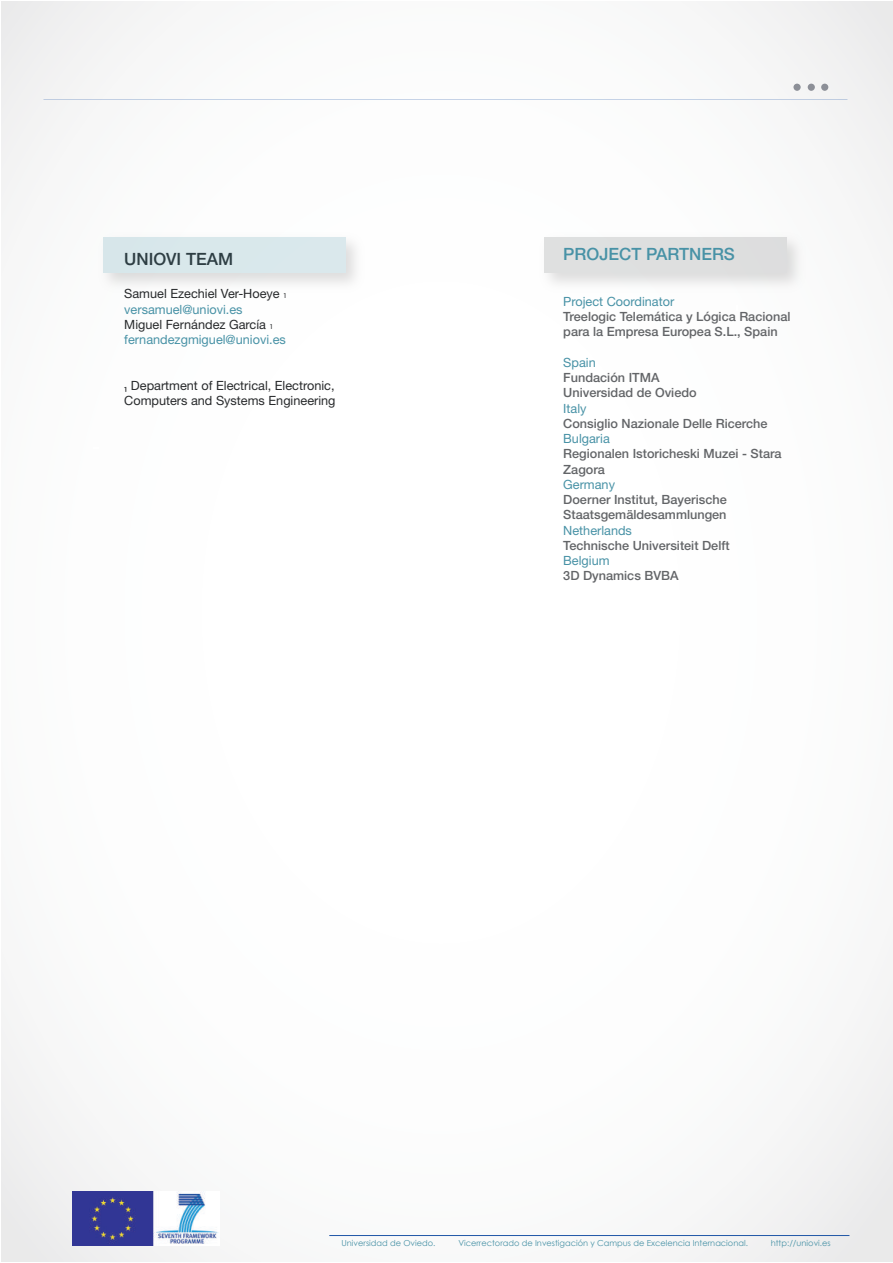
<style>
.page{position:relative;width:893px;height:1263px;background:#fff}
.page>*{position:absolute;margin:0;border:0;box-sizing:border-box;transform-origin:0 0}
.t1{font:500 16.95px "Helvetica Neue LT Std";color:#4892a6}
.t2{font:500 16.95px "Helvetica Neue LT Std";color:#282a2c}
.t3{font:500 12.75px/15.3px "Helvetica Neue LT Std";color:#636568}
.t4{font:12.75px/15.3px "Helvetica Neue LT Std";color:#4892a6}
.t5{font:12.75px/15.3px "Helvetica Neue LT Std";color:#282a2c}
.t6{font:8.25px "Century Gothic";color:#4892a6}
.s1{color:#282a2c}
.s2{font-family:"Myriad Pro";font-size:7.5px;color:#282a2c}
.s3{font-family:"Myriad Pro"}
</style>
<div class="page">
<div style="left:544px;top:237px;width:242px;height:36px;background:#dedfdf"></div>
<div style="left:821px;top:84px;width:7px;height:7px;background:#8c8f97;border-radius:50%"></div>
<div style="left:808px;top:84px;width:7px;height:7px;background:#8c8f97;border-radius:50%"></div>
<div style="left:793px;top:84px;width:8px;height:7px;background:#8c8f97;border-radius:50%"></div>
<img style="left:72px;top:1192px;width:147px;height:54px">
<div style="left:103px;top:237px;width:242px;height:36px;background:#d9e8eb"></div>
<h1 class="t2" style="left:124px;top:249px;width:110px">UNIOVI TEAM</h1>
<p class="t4" style="left:124px;top:286px;width:164px"><span class="s1">Samuel Ezechiel Ver-Hoeye</span> <span class="s2">1 </span>versamuel@uniovi.es<br><span class="s1">Miguel Fernández García</span> <span class="s2">1 </span>fernandezgmiguel@uniovi.es</p>
<p class="t5" style="left:124px;top:377px;width:213px"><span class="s3">1</span> Department of Electrical, Electronic,<br>Computers and Systems Engineering</p>
<h1 class="t1" style="left:563px;top:244px;width:173px">PROJECT PARTNERS</h1>
<p class="t4" style="left:563px;top:293px;width:113px">Project Coordinator</p>
<p class="t3" style="left:563px;top:309px;width:229px">Treelogic Telemática y Lógica Racional para la Empresa Europea S.L., Spain</p>
<p class="t4" style="left:563px;top:354px;width:34px">Spain</p>
<p class="t3" style="left:563px;top:370px;width:135px">Fundación ITMA<br>Universidad de Oviedo</p>
<p class="t4" style="left:563px;top:400px;width:25px">Italy</p>
<p class="t3" style="left:563px;top:415px;width:206px">Consiglio Nazionale Delle Ricerche</p>
<p class="t4" style="left:563px;top:431px;width:48px">Bulgaria</p>
<p class="t3" style="left:563px;top:446px;width:220px">Regionalen Istoricheski Muzei - Stara<br>Zagora</p>
<p class="t4" style="left:563px;top:476px;width:53px">Germany</p>
<p class="t3" style="left:563px;top:492px;width:165px">Doerner Institut, Bayerische<br>Staatsgemäldesammlungen</p>
<p class="t4" style="left:563px;top:522px;width:70px">Netherlands</p>
<p class="t3" style="left:563px;top:537px;width:168px">Technische Universiteit Delft</p>
<p class="t4" style="left:563px;top:553px;width:48px">Belgium</p>
<p class="t3" style="left:563px;top:568px;width:117px">3D Dynamics BVBA</p>
<p class="t6" style="left:341px;top:1237px;width:95px">Universidad de Oviedo.</p>
<p class="t6" style="left:458px;top:1237px;width:291px">Vicerrectorado de Investigación y Campus de Excelencia Internacional.</p>
<p class="t6" style="left:771px;top:1237px;width:61px">http://uniovi.es</p>
</div>
